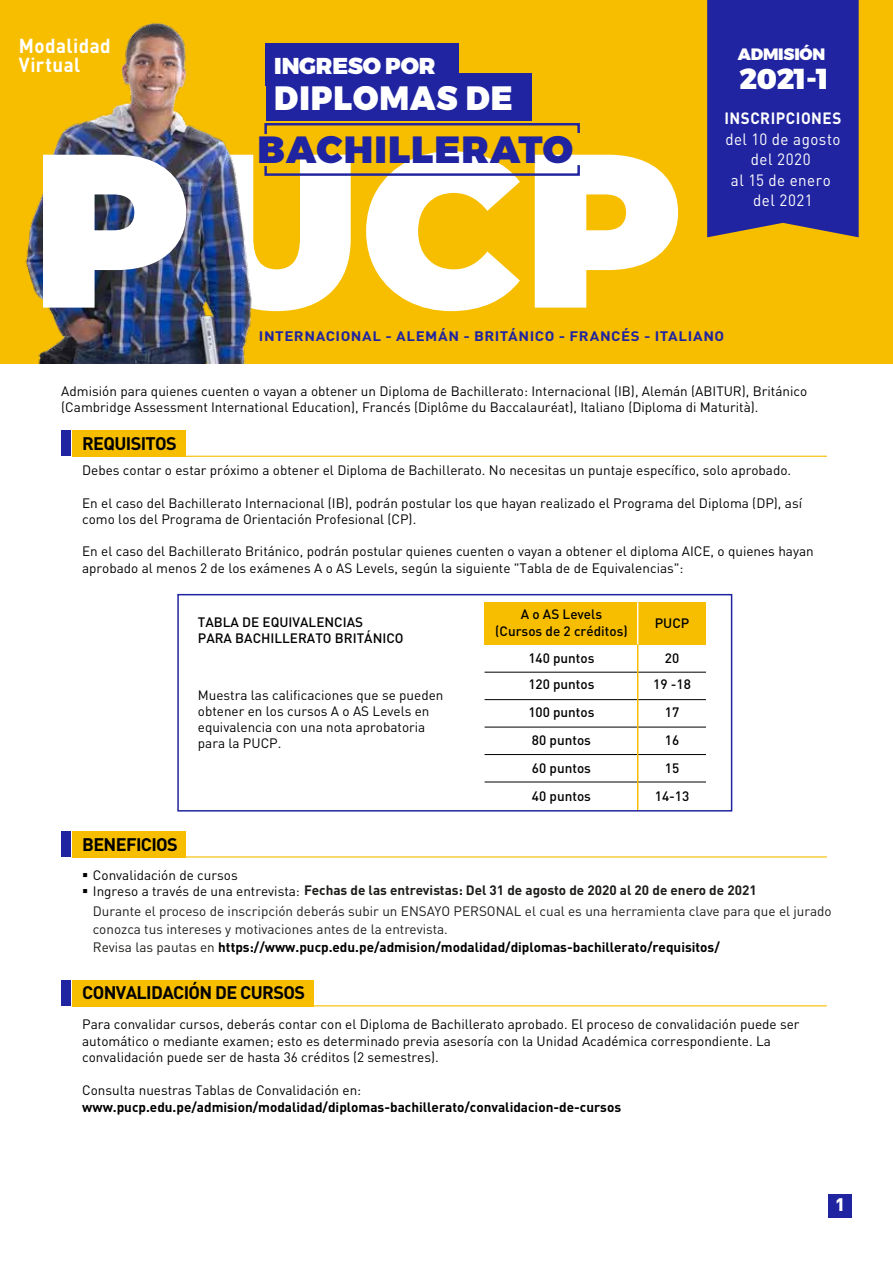
<style>
.page{position:relative;width:893px;height:1263px;background:#fff}
.page>*{position:absolute;margin:0;border:0;box-sizing:border-box;transform-origin:0 0}
.t1{font:900 37.8px "Montserrat";letter-spacing:.03em;color:#2024a0}
.t2{font:900 33.6px "Montserrat";letter-spacing:.03em;color:#fff;scale:.94 1}
.t3{font:900 28.8px "Montserrat";color:#fff}
.t4{font:900 22.95px "Montserrat";letter-spacing:-.01em;color:#fff}
.t5{font:700 19.95px/19.5px "DINOT";letter-spacing:.025em;color:#fff;scale:.94 1}
.t6{font:700 18px "DINOT";letter-spacing:-.035em;color:#000}
.t7{font:900 18px "DINOT";color:#fff}
.t8{font:900 16.35px "Montserrat";letter-spacing:-.01em;color:#fff}
.t9{font:16.2px/20.4px "DINOT";letter-spacing:.03em;color:#fff;text-align:center;scale:.94 1}
.t10{font:700 16.2px "DINOT";letter-spacing:.035em;color:#fff;scale:.94 1}
.t11{font:700 13.65px "DINOT";letter-spacing:.035em;color:#2024a0;scale:1.1 1}
.t12{font:13.5px/16.2px "DINOT";color:#000}
.t13{font:13.5px/18px "DINOT";color:#1d1d1b}
.t14{font:500 13.5px/16.2px "DINOT";color:#000}
.t15{font:700 13.5px "DINOT";color:#1d1d1b}
.t16{font:700 13.5px "DINOT";color:#000}
.s1{color:#000}
.s2{font-weight:400;color:#000}
.s3{font-weight:700;color:#000}
</style>
<div class="page">
<div style="left:73px;top:980px;width:241px;height:26px;background:#f7be00"></div>
<hr style="left:180px;top:1005px;width:647px;height:1px;background:#f7be00">
<div style="left:61px;top:980px;width:10px;height:26px;background:#2024a0"></div>
<div style="left:73px;top:831px;width:113px;height:26px;background:#f7be00"></div>
<hr style="left:180px;top:856px;width:647px;height:1px;background:#f7be00">
<div style="left:828px;top:1194px;width:24px;height:23px;background:#2024a0"></div>
<div style="left:484px;top:602px;width:222px;height:43px;background:#f7be00"></div>
<hr style="left:485px;top:672px;width:221px;height:1px;background:#000">
<hr style="left:485px;top:699px;width:221px;height:1px;background:#000">
<hr style="left:485px;top:727px;width:221px;height:1px;background:#000">
<hr style="left:485px;top:754px;width:221px;height:1px;background:#000">
<hr style="left:485px;top:782px;width:221px;height:1px;background:#000">
<hr style="left:637px;top:602px;width:1px;height:43px;background:#fff">
<hr style="left:637px;top:645px;width:1px;height:166px;background:#f7be00">
<div style="left:177px;top:594px;width:555px;height:217px;border:2px solid #2024a0"></div>
<div style="left:61px;top:831px;width:10px;height:26px;background:#2024a0"></div>
<div style="left:73px;top:430px;width:113px;height:27px;background:#f7be00"></div>
<hr style="left:180px;top:456px;width:647px;height:1px;background:#f7be00">
<div style="left:61px;top:430px;width:10px;height:26px;background:#2024a0"></div>
<div style="left:0;top:0;width:893px;height:363px;background:#f7be00"></div>
<svg style="left:256px;top:143px;width:422px;height:168px"></svg>
<svg style="left:264px;top:123px;width:316px;height:12px"></svg>
<div style="left:266px;top:73px;width:266px;height:48px;background:#2024a0"></div>
<div style="left:266px;top:43px;width:193px;height:43px;background:#2024a0"></div>
<div style="left:707px;top:0;width:152px;height:237px;background:#2024a0"></div>
<img style="left:25px;top:23px;width:231px;height:340px">
<img style="left:43px;top:155px;width:143px;height:153px">
<h3 class="t5" style="left:19px;top:35px;width:99px">Modalidad<br>Virtual</h3>
<h3 class="t4" style="left:274px;top:47px;width:163px">INGRESO POR</h3>
<h2 class="t2" style="left:274px;top:71px;width:255px">DIPLOMAS DE</h2>
<h1 class="t1" style="left:258px;top:119px;width:317px">BACHILLERATO</h1>
<p class="t8" style="left:738px;top:41px;width:89px">ADMISIÓN</p>
<h3 class="t3" style="left:739px;top:55px;width:91px">2021-1</h3>
<p class="t10" style="left:724px;top:108px;width:126px">INSCRIPCIONES</p>
<p class="t9" style="left:725px;top:128px;width:124px">del 10 de agosto del 2020<br>al 15 de enero del 2021</p>
<p class="t11" style="left:259px;top:327px;width:424px">INTERNACIONAL - ALEMÁN - BRITÁNICO - FRANCÉS - ITALIANO</p>
<p class="t12" style="left:61px;top:383px;width:747px">Admisión para quienes cuenten o vayan a obtener un Diploma de Bachillerato: Internacional (IB), Alemán (ABITUR), Británico (Cambridge Assessment International Education), Francés (Diplôme du Baccalauréat), Italiano (Diploma di Maturità).</p>
<h3 class="t6" style="left:82px;top:432px;width:96px">REQUISITOS</h3>
<p class="t12" style="left:82px;top:462px;width:710px">Debes contar o estar próximo a obtener el Diploma de Bachillerato. No necesitas un puntaje específico, solo aprobado.</p>
<p class="t12" style="left:82px;top:494px;width:721px">En el caso del Bachillerato Internacional (IB), podrán postular los que hayan realizado el Programa del Diploma (DP), así como los del Programa de Orientación Profesional (CP).</p>
<p class="t12" style="left:82px;top:543px;width:733px">En el caso del Bachillerato Británico, podrán postular quienes cuenten o vayan a obtener el diploma AICE, o quienes hayan aprobado al menos 2 de los exámenes A o AS Levels, según la siguiente "Tabla de de Equivalencias":</p>
<h3 class="t6" style="left:82px;top:832px;width:97px">BENEFICIOS</h3>
<p class="t14" style="left:198px;top:613px;width:207px">TABLA DE EQUIVALENCIAS<br>PARA BACHILLERATO BRITÁNICO</p>
<p class="t14" style="left:495px;top:606px;width:134px;text-align:center">A o AS Levels<br>(Cursos de 2 créditos)</p>
<p class="t14" style="left:528px;top:650px;width:68px">140 puntos</p>
<p class="t14" style="left:665px;top:650px;width:16px">20</p>
<p class="t14" style="left:528px;top:676px;width:68px">120 puntos</p>
<p class="t14" style="left:653px;top:676px;width:39px">19 -18</p>
<p class="t14" style="left:528px;top:703px;width:68px">100 puntos</p>
<p class="t14" style="left:665px;top:703px;width:16px">17</p>
<p class="t14" style="left:532px;top:731px;width:61px">80 puntos</p>
<p class="t14" style="left:665px;top:731px;width:16px">16</p>
<p class="t14" style="left:532px;top:760px;width:61px">60 puntos</p>
<p class="t14" style="left:665px;top:760px;width:16px">15</p>
<p class="t14" style="left:532px;top:787px;width:61px">40 puntos</p>
<p class="t14" style="left:655px;top:787px;width:36px">14-13</p>
<p class="t14" style="left:655px;top:614px;width:36px">PUCP</p>
<p class="t12" style="left:198px;top:686px;width:247px">Muestra las calificaciones que se pueden obtener en los cursos A o AS Levels en equivalencia con una nota aprobatoria para la PUCP.</p>
<p class="t12" style="left:82px;top:866px;width:157px">▪ Convalidación de cursos</p>
<p class="t15" style="left:82px;top:882px;width:676px"><span class="s1">▪</span> <span class="s2">Ingreso a través de una entrevista:</span> Fechas de las entrevistas: Del 31 de agosto de 2020 al 20 de enero de 2021</p>
<p class="t13" style="left:93px;top:901px;width:740px">Durante el proceso de inscripción deberás subir un ENSAYO PERSONAL el cual es una herramienta clave para que el jurado conozca tus intereses y motivaciones antes de la entrevista.<br>Revisa las pautas en <span class="s3">https://www.pucp.edu.pe/admision/modalidad/diplomas-bachillerato/requisitos/</span></p>
<h3 class="t6" style="left:82px;top:981px;width:224px">CONVALIDACIÓN DE CURSOS</h3>
<p class="t12" style="left:82px;top:1016px;width:719px">Para convalidar cursos, deberás contar con el Diploma de Bachillerato aprobado. El proceso de convalidación puede ser automático o mediante examen; esto es determinado previa asesoría con la Unidad Académica correspondiente. La convalidación puede ser de hasta 36 créditos (2 semestres).</p>
<p class="t12" style="left:82px;top:1082px;width:281px">Consulta nuestras Tablas de Convalidación en:</p>
<p class="t16" style="left:82px;top:1098px;width:540px">www.pucp.edu.pe/admision/modalidad/diplomas-bachillerato/convalidacion-de-cursos</p>
<h3 class="t7" style="left:835px;top:1193px;width:12px">1</h3>
</div>
